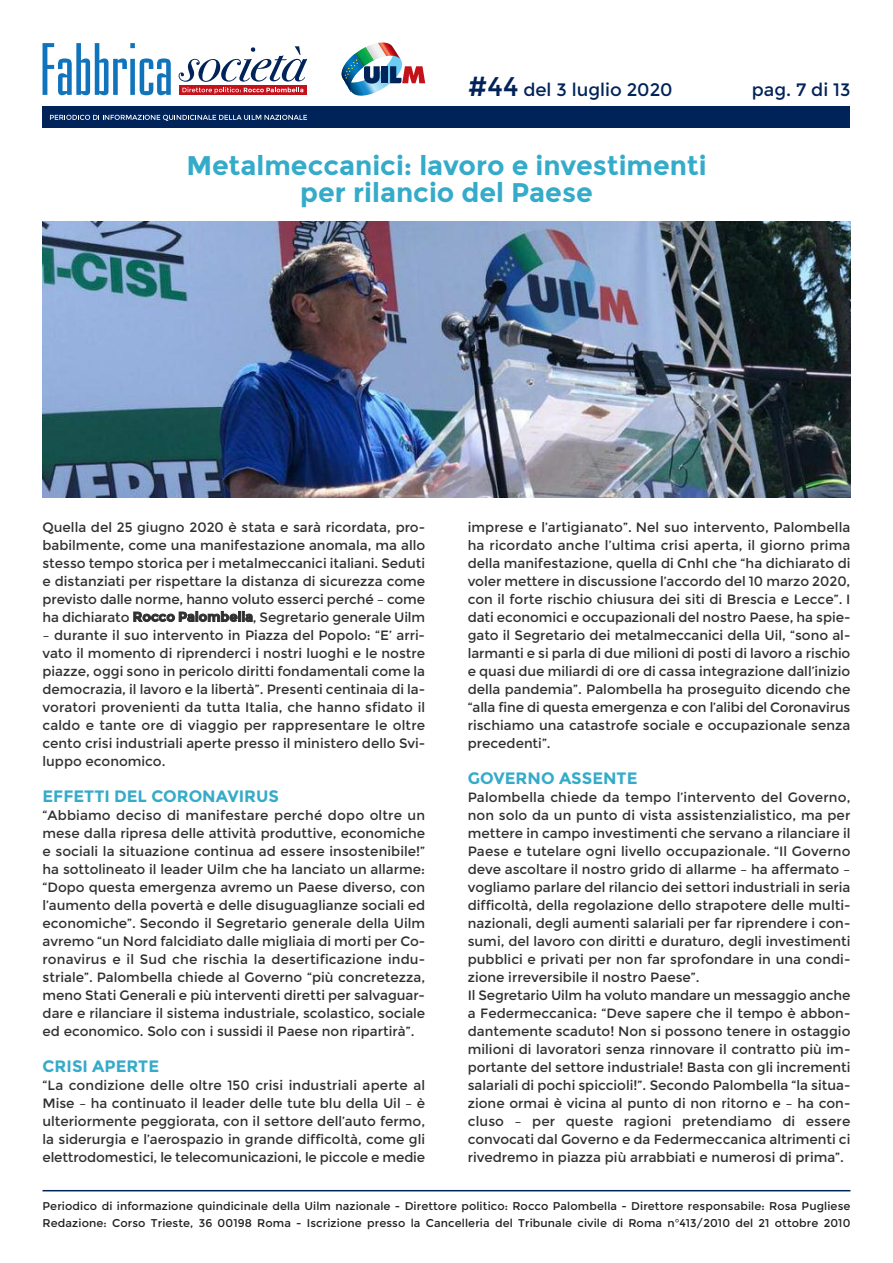
<style>
.page{position:relative;width:893px;height:1263px;background:#fff}
.page>*{position:absolute;margin:0;border:0;box-sizing:border-box;transform-origin:0 0}
.t1{font:700 27px/27px "Montserrat";color:#35abca;text-align:center}
.t2{font:18px "Montserrat";color:#002359}
.t3{font:700 16.5px "Montserrat";color:#35abca}
.t4{font:13.5px/18px "Montserrat";color:#313131;text-align:justify}
.t5{font:11.25px/16.5px "Montserrat";letter-spacing:.01em;color:#231f20}
.s1{font-size:27px}
.s2{font-weight:700}
</style>
<div class="page">
<img style="left:351px;top:53px;width:54px;height:43px">
<img style="left:341px;top:54px;width:22px;height:37px">
<img style="left:355px;top:47px;width:19px;height:20px">
<img style="left:366px;top:43px;width:12px;height:17px">
<img style="left:378px;top:43px;width:23px;height:17px">
<svg style="left:364px;top:66px;width:16px;height:18px"></svg>
<div style="left:382px;top:66px;width:6px;height:17px;background:#002359"></div>
<svg style="left:390px;top:66px;width:35px;height:17px"></svg>
<div style="left:43px;top:106px;width:807px;height:22px;background:#002359"></div>
<svg style="left:50px;top:115px;width:257px;height:6px"></svg>
<svg style="left:43px;top:43px;width:128px;height:52px"></svg>
<div style="left:179px;top:85px;width:128px;height:10px;background:#c4121a"></div>
<svg style="left:179px;top:46px;width:128px;height:48px"></svg>
<svg style="left:342px;top:59px;width:16px;height:33px"></svg>
<hr style="left:43px;top:1190px;width:807px;height:1px;background:#002359">
<img style="left:43px;top:221px;width:807px;height:276px">
<h2 class="t2" style="left:468px;top:79px;width:206px"><span class="s1">#44</span> del 3 luglio 2020</h2>
<h2 class="t2" style="left:752px;top:79px;width:100px">pag. 7 di 13</h2>
<h1 class="t1" style="left:186px;top:152px;width:522px">Metalmeccanici: lavoro e investimenti per rilancio del Paese</h1>
<p class="t4" style="left:468px;top:518px;width:384px">imprese e l’artigianato”. Nel suo intervento, Palombella ha ricordato anche l’ultima crisi aperta, il giorno prima della manifestazione, quella di CnhI che “ha dichiarato di voler mettere in discussione l’accordo del 10 marzo 2020, con il forte rischio chiusura dei siti di Brescia e Lecce”. I dati economici e occupazionali del nostro Paese, ha spie&shy;gato il Segretario dei metalmeccanici della Uil, “sono al&shy;larmanti e si parla di due milioni di posti di lavoro a rischio e quasi due miliardi di ore di cassa integrazione dall’inizio della pandemia”. Palombella ha proseguito dicendo che “alla fine di questa emergenza e con l’alibi del Coronavirus rischiamo una catastrofe sociale e occupazionale senza precedenti”.</p>
<p class="t3" style="left:468px;top:768px;width:171px">GOVERNO ASSENTE</p>
<p class="t4" style="left:468px;top:788px;width:384px;text-align:left">Palombella chiede da tempo l’intervento del Governo, non solo da un punto di vista assistenzialistico, ma per mettere in campo investimenti che servano a rilanciare il Paese e tutelare ogni livello occupazionale. “Il Governo deve ascoltare il nostro grido di allarme – ha affermato – vogliamo parlare del rilancio dei settori industriali in seria difficoltà, della regolazione dello strapotere delle multi&shy;nazionali, degli aumenti salariali per far riprendere i con&shy;sumi, del lavoro con diritti e duraturo, degli investimenti pubblici e privati per non far sprofondare in una condi&shy;zione irreversibile il nostro Paese”.<br>Il Segretario Uilm ha voluto mandare un messaggio anche a Federmeccanica: “Deve sapere che il tempo è abbon&shy;dantemente scaduto! Non si possono tenere in ostaggio milioni di lavoratori senza rinnovare il contratto più im&shy;portante del settore industriale! Basta con gli incrementi salariali di pochi spiccioli!”. Secondo Palombella “la situa&shy;zione ormai è vicina al punto di non ritorno e – ha con&shy;cluso – per queste ragioni pretendiamo di essere convocati dal Governo e da Federmeccanica altrimenti ci rivedremo in piazza più arrabbiati e numerosi di prima”.</p>
<p class="t5" style="left:43px;top:1198px;width:809px">Periodico di informazione quindicinale della Uilm nazionale - Direttore politico: Rocco Palombella - Direttore responsabile: Rosa Pugliese<br>Redazione: Corso Trieste, 36 00198 Roma - Iscrizione presso la Cancelleria del Tribunale civile di Roma n°413/2010 del 21 ottobre 2010</p>
<p class="t4" style="left:43px;top:518px;width:384px">Quella del 25 giugno 2020 è stata e sarà ricordata, pro&shy;babilmente, come una manifestazione anomala, ma allo stesso tempo storica per i metalmeccanici italiani. Seduti e distanziati per rispettare la distanza di sicurezza come previsto dalle norme, hanno voluto esserci perché – come ha dichiarato <span class="s2">Rocco Palombella</span>, Segretario generale Uilm</p>
<p class="t4" style="left:43px;top:626px;width:384px">– durante il suo intervento in Piazza del Popolo: “E’ arri&shy;vato il momento di riprenderci i nostri luoghi e le nostre piazze, oggi sono in pericolo diritti fondamentali come la democrazia, il lavoro e la libertà”. Presenti centinaia di la&shy;voratori provenienti da tutta Italia, che hanno sfidato il caldo e tante ore di viaggio per rappresentare le oltre cento crisi industriali aperte presso il ministero dello Svi&shy;luppo economico.</p>
<p class="t3" style="left:43px;top:786px;width:238px">EFFETTI DEL CORONAVIRUS</p>
<p class="t4" style="left:43px;top:806px;width:384px">“Abbiamo deciso di manifestare perché dopo oltre un mese dalla ripresa delle attività produttive, economiche e sociali la situazione continua ad essere insostenibile!” ha sottolineato il leader Uilm che ha lanciato un allarme: “Dopo questa emergenza avremo un Paese diverso, con l’aumento della povertà e delle disuguaglianze sociali ed economiche”. Secondo il Segretario generale della Uilm avremo “un Nord falcidiato dalle migliaia di morti per Co&shy;ronavirus e il Sud che rischia la desertificazione indu&shy;striale”. Palombella chiede al Governo “più concretezza, meno Stati Generali e più interventi diretti per salvaguar&shy;dare e rilanciare il sistema industriale, scolastico, sociale ed economico. Solo con i sussidi il Paese non ripartirà”.</p>
<p class="t3" style="left:43px;top:1056px;width:118px">CRISI APERTE</p>
<p class="t4" style="left:43px;top:1076px;width:384px">“La condizione delle oltre 150 crisi industriali aperte al Mise – ha continuato il leader delle tute blu della Uil – è ulteriormente peggiorata, con il settore dell’auto fermo, la siderurgia e l’aerospazio in grande difficoltà, come gli elettrodomestici, le telecomunicazioni, le piccole e medie</p>
</div>
